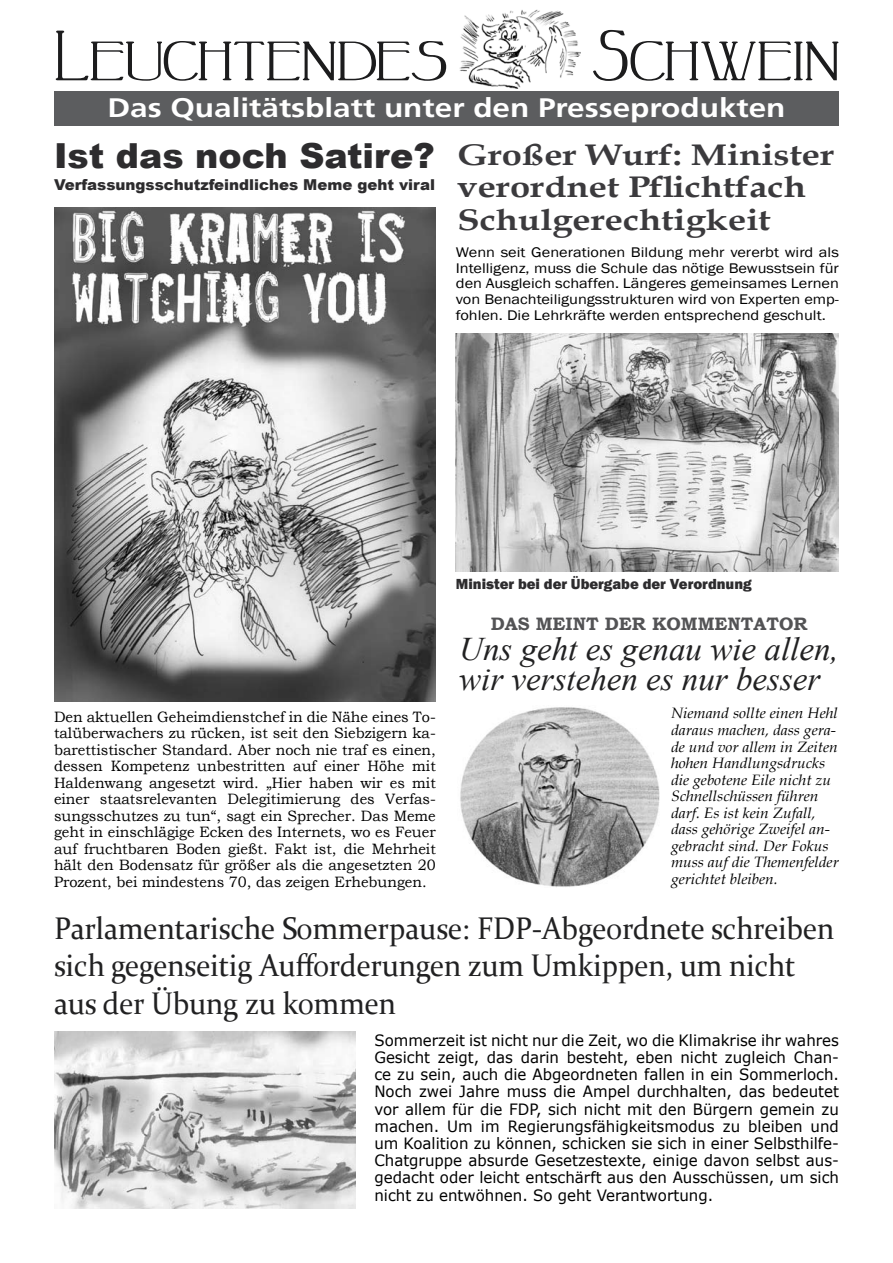
<style>
.page{position:relative;width:893px;height:1263px;background:#fff}
.page>*{position:absolute;margin:0;border:0;box-sizing:border-box;transform-origin:0 0}
.t1{font:68.85px "Peake";letter-spacing:-.005em;color:#1c1c1d;scale:1.11 1}
.t2{font:900 34.5px "Arial";color:#2d2c2e}
.t3{font:italic 33px/30px "Times New Roman";color:#212122}
.t4{font:31.35px/37.5px "Constantia";color:#212122;scale:.94 1}
.t5{font:700 29.85px/32.5px "Book Antiqua";color:#3b3a3d;scale:1.22 1}
.t6{font:700 26.55px "Frutiger";color:#fff;scale:1.19 1}
.t7{font:700 18px "Bookman Old Style";color:#535355}
.t8{font:15.6px/17.1px "Verdana";color:#000;text-align:justify;scale:.96 1}
.t9{font:15px/16.5px "Bookman Old Style";color:#000;text-align:justify}
.t10{font:italic 15px/16.5px "Book Antiqua";color:#000;scale:1.04 1}
.t11{font:900 15px "Arial";color:#2d2c2e}
.t12{font:800 15px "Franklin Gothic";color:#2d2c2e}
.t13{font:14.4px/15.8px "Franklin Gothic";color:#000;text-align:justify;scale:1.14 1}
</style>
<div class="page">
<div style="left:54px;top:92px;width:785px;height:34px;background:#5c5d5f"></div>
<img style="left:460px;top:10px;width:121px;height:78px">
<img style="left:54px;top:207px;width:382px;height:494px">
<img style="left:460px;top:707px;width:200px;height:180px">
<img style="left:54px;top:1031px;width:301px;height:178px">
<img style="left:456px;top:334px;width:383px;height:238px">
<h1 class="t1" style="left:54px;top:16px;width:356px">Leuchtendes</h1>
<h1 class="t1" style="left:592px;top:16px;width:225px">Schwein</h1>
<h3 class="t6" style="left:107px;top:91px;width:571px">Das Qualitätsblatt unter den Presseprodukten</h3>
<h2 class="t2" style="left:54px;top:130px;width:382px">Ist das noch Satire?</h2>
<p class="t11" style="left:54px;top:174px;width:383px">Verfassungsschutzfeindliches Meme geht viral</p>
<h3 class="t5" style="left:458px;top:138px;width:310px">Großer Wurf: Minister verordnet Pflichtfach<br>Schulgerechtigkeit</h3>
<p class="t13" style="left:456px;top:244px;width:338px">Wenn seit Generationen Bildung mehr vererbt wird als Intelligenz, muss die Schule das nötige Bewusstsein für den Ausgleich schaffen. Längeres gemeinsames Lernen von Benachteiligungsstrukturen wird von Experten emp&shy;fohlen. Die Lehrkräfte werden entsprechend geschult.</p>
<p class="t12" style="left:456px;top:574px;width:297px">Minister bei der Übergabe der Verordnung</p>
<p class="t7" style="left:491px;top:611px;width:318px">DAS MEINT DER KOMMENTATOR</p>
<h3 class="t3" style="left:459px;top:633px;width:381px">Uns geht es genau wie allen, wir verstehen es nur besser</h3>
<p class="t10" style="left:671px;top:705px;width:163px">Niemand sollte einen Hehl daraus machen, dass gera&shy;de und vor allem in Zeiten hohen Handlungsdrucks die gebotene Eile nicht zu<br>Schnellschüssen führen darf. Es ist kein Zufall, dass gehörige Zweifel an&shy;gebracht sind. Der Fokus muss auf die Themenfelder gerichtet bleiben.</p>
<p class="t9" style="left:54px;top:708px;width:383px">Den aktuellen Geheimdienstchef in die Nähe eines To&shy;talüberwachers zu rücken, ist seit den Siebzigern ka&shy;barettistischer Standard. Aber noch nie traf es einen, dessen Kompetenz unbestritten auf einer Höhe mit Haldenwang angesetzt wird. „Hier haben wir es mit einer staatsrelevanten Delegitimierung des Verfas&shy;sungsschutzes zu tun“, sagt ein Sprecher. Das Meme geht in einschlägige Ecken des Internets, wo es Feuer auf fruchtbaren Boden gießt. Fakt ist, die Mehrheit hält den Bodensatz für größer als die angesetzten 20<br>Prozent, bei mindestens 70, das zeigen Erhebungen.</p>
<h3 class="t4" style="left:54px;top:908px;width:831px">Parlamentarische Sommerpause: FDP-Abgeordnete schreiben sich gegenseitig Aufforderungen zum Umkippen, um nicht aus der Übung zu kommen</h3>
<p class="t8" style="left:374px;top:1031px;width:485px">Sommerzeit ist nicht nur die Zeit, wo die Klimakrise ihr wahres Gesicht zeigt, das darin besteht, eben nicht zugleich Chan&shy;ce zu sein, auch die Abgeordneten fallen in ein Sommerloch.<br>Noch zwei Jahre muss die Ampel durchhalten, das bedeutet vor allem für die FDP, sich nicht mit den Bürgern gemein zu machen. Um im Regierungsfähigkeitsmodus zu bleiben und um Koalition zu können, schicken sie sich in einer Selbsthilfe-Chatgruppe absurde Gesetzestexte, einige davon selbst aus&shy;gedacht oder leicht entschärft aus den Ausschüssen, um sich nicht zu entwöhnen. So geht Verantwortung.</p>
</div>
